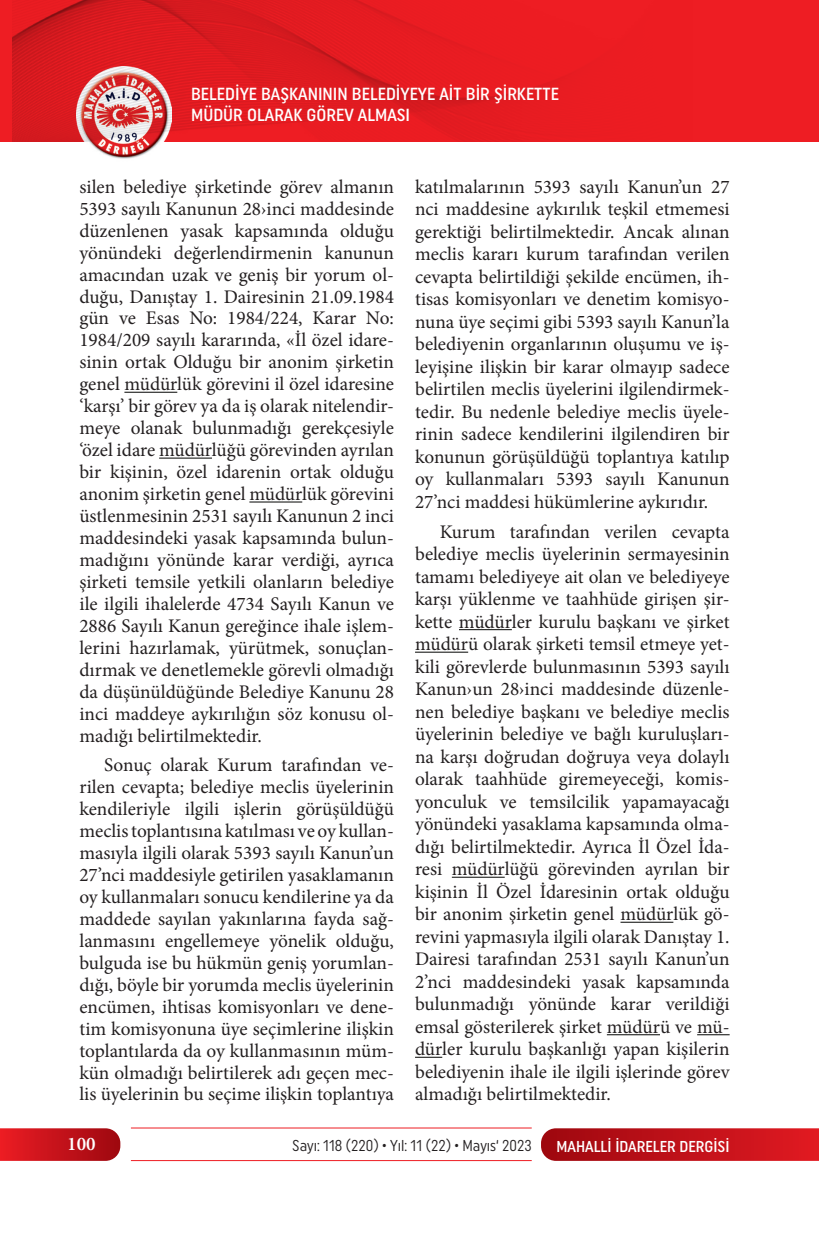
<style>
.page{position:relative;width:819px;height:1241px;background:#fff}
.page>*{position:absolute;margin:0;border:0;box-sizing:border-box;transform-origin:0 0}
.t1{font:19.25px/21.9px "Minion Pro";color:#231f20;text-align:justify}
.t2{font:600 19.25px "Minion Pro";color:#fff}
.t3{font:500 17.5px/21px "Uniform Condensed";color:#fff}
.t4{font:15.75px "Uniform Condensed";color:#231f20;scale:.95 1}
.t5{font:500 15.75px "Uniform Condensed";color:#fff}
</style>
<div class="page">
<svg style="left:541px;top:1128px;width:278px;height:32px;background:#c0151d"></svg>
<svg style="left:0;top:1128px;width:120px;height:32px;background:#c61920"></svg>
<hr style="left:131px;top:1127px;width:400px;height:1px;background:#ee1d23">
<hr style="left:131px;top:1159px;width:400px;height:1px;background:#ee1d23">
<div style="left:0;top:0;width:819px;height:141px;background:#ee1d23"></div>
<img style="left:76px;top:141px;width:96px;height:18px">
<img style="left:13px;top:0;width:550px;height:141px">
<hr style="left:124px;top:391px;width:53px;height:1px;background:#040503">
<hr style="left:159px;top:457px;width:53px;height:1px;background:#040503">
<hr style="left:249px;top:501px;width:53px;height:1px;background:#040503">
<hr style="left:459px;top:629px;width:53px;height:1px;background:#040503">
<hr style="left:415px;top:651px;width:53px;height:1px;background:#040503">
<hr style="left:452px;top:876px;width:52px;height:1px;background:#040503">
<hr style="left:620px;top:921px;width:53px;height:1px;background:#040503">
<hr style="left:607px;top:1034px;width:53px;height:1px;background:#040503">
<hr style="left:697px;top:1034px;width:32px;height:1px;background:#040503">
<svg style="left:415px;top:1056px;width:27px;height:1px"></svg>
<p class="t3" style="left:191px;top:83px;width:369px">BELEDİYE BAŞKANININ BELEDİYEYE AİT BİR ŞİRKETTE<br>MÜDÜR OLARAK GÖREV ALMASI</p>
<p class="t1" style="left:79px;top:176px;width:316px">silen belediye şirketinde görev almanın 5393 sayılı Kanunun 28›inci maddesinde düzenlenen yasak kapsamında olduğu yönündeki değerlendirmenin kanunun amacından uzak ve geniş bir yorum ol&shy;duğu, Danıştay 1. Dairesinin 21.09.1984 gün ve Esas No: 1984/224, Karar No:<br>1984/209 sayılı kararında, «İl özel idare&shy;sinin ortak Olduğu bir anonim şirketin genel müdürlük görevini il özel idaresine ‘karşı’ bir görev ya da iş olarak nitelendir&shy;meye olanak bulunmadığı gerekçesiyle ‘özel idare müdürlüğü görevinden ayrılan bir kişinin, özel idarenin ortak olduğu anonim şirketin genel müdürlük görevini üstlenmesinin 2531 sayılı Kanunun 2 inci maddesindeki yasak kapsamında bulun&shy;madığını yönünde karar verdiği, ayrıca şirketi temsile yetkili olanların belediye ile ilgili ihalelerde 4734 Sayılı Kanun ve 2886 Sayılı Kanun gereğince ihale işlem&shy;lerini hazırlamak, yürütmek, sonuçlan&shy;dırmak ve denetlemekle görevli olmadığı da düşünüldüğünde Belediye Kanunu 28 inci maddeye aykırılığın söz konusu ol&shy;madığı belirtilmektedir.</p>
<p class="t1" style="left:79px;top:754px;width:316px;text-indent:25px">Sonuç olarak Kurum tarafından ve&shy;rilen cevapta; belediye meclis üyelerinin kendileriyle ilgili işlerin görüşüldüğü meclis toplantısına katılması ve oy kullan&shy;masıyla ilgili olarak 5393 sayılı Kanun’un 27’nci maddesiyle getirilen yasaklamanın oy kullanmaları sonucu kendilerine ya da maddede sayılan yakınlarına fayda sağ&shy;lanmasını engellemeye yönelik olduğu, bulguda ise bu hükmün geniş yorumlan&shy;dığı, böyle bir yorumda meclis üyelerinin encümen, ihtisas komisyonları ve dene&shy;tim komisyonuna üye seçimlerine ilişkin toplantılarda da oy kullanmasının müm&shy;kün olmadığı belirtilerek adı geçen mec&shy;lis üyelerinin bu seçime ilişkin toplantıya</p>
<p class="t1" style="left:415px;top:175px;width:316px;line-height:22.4px">katılmalarının 5393 sayılı Kanun’un 27 nci maddesine aykırılık teşkil etmemesi gerektiği belirtilmektedir. Ancak alınan meclis kararı kurum tarafından verilen cevapta belirtildiği şekilde encümen, ih&shy;tisas komisyonları ve denetim komisyo&shy;nuna üye seçimi gibi 5393 sayılı Kanun’la belediyenin organlarının oluşumu ve iş&shy;leyişine ilişkin bir karar olmayıp sadece belirtilen meclis üyelerini ilgilendirmek&shy;tedir. Bu nedenle belediye meclis üyele&shy;rinin sadece kendilerini ilgilendiren bir konunun görüşüldüğü toplantıya katılıp oy kullanmaları 5393 sayılı Kanunun 27’nci maddesi hükümlerine aykırıdır.</p>
<p class="t1" style="left:415px;top:520px;width:316px;line-height:22.4px;text-indent:25px">Kurum tarafından verilen cevapta belediye meclis üyelerinin sermayesinin tamamı belediyeye ait olan ve belediyeye karşı yüklenme ve taahhüde girişen şir&shy;kette müdürler kurulu başkanı ve şirket müdürü olarak şirketi temsil etmeye yet&shy;kili görevlerde bulunmasının 5393 sayılı Kanun›un 28›inci maddesinde düzenle&shy;nen belediye başkanı ve belediye meclis üyelerinin belediye ve bağlı kuruluşları&shy;na karşı doğrudan doğruya veya dolaylı olarak taahhüde giremeyeceği, komis&shy;yonculuk ve temsilcilik yapamayacağı yönündeki yasaklama kapsamında olma&shy;dığı belirtilmektedir. Ayrıca İl Özel İda&shy;resi müdürlüğü görevinden ayrılan bir kişinin İl Özel İdaresinin ortak olduğu bir anonim şirketin genel müdürlük gö&shy;revini yapmasıyla ilgili olarak Danıştay 1.<br>Dairesi tarafından 2531 sayılı Kanun’un 2’nci maddesindeki yasak kapsamında bulunmadığı yönünde karar verildiği emsal gösterilerek şirket müdürü ve mü&shy;dürler kurulu başkanlığı yapan kişilerin belediyenin ihale ile ilgili işlerinde görev almadığı belirtilmektedir.</p>
<p class="t2" style="left:67px;top:1130px;width:30px">100</p>
<p class="t4" style="left:292px;top:1136px;width:253px">Sayı: 118 (220) • Yıl: 11 (22) • Mayıs‘ 2023</p>
<p class="t5" style="left:556px;top:1136px;width:175px">MAHALLİ İDARELER DERGİSİ</p>
</div>
